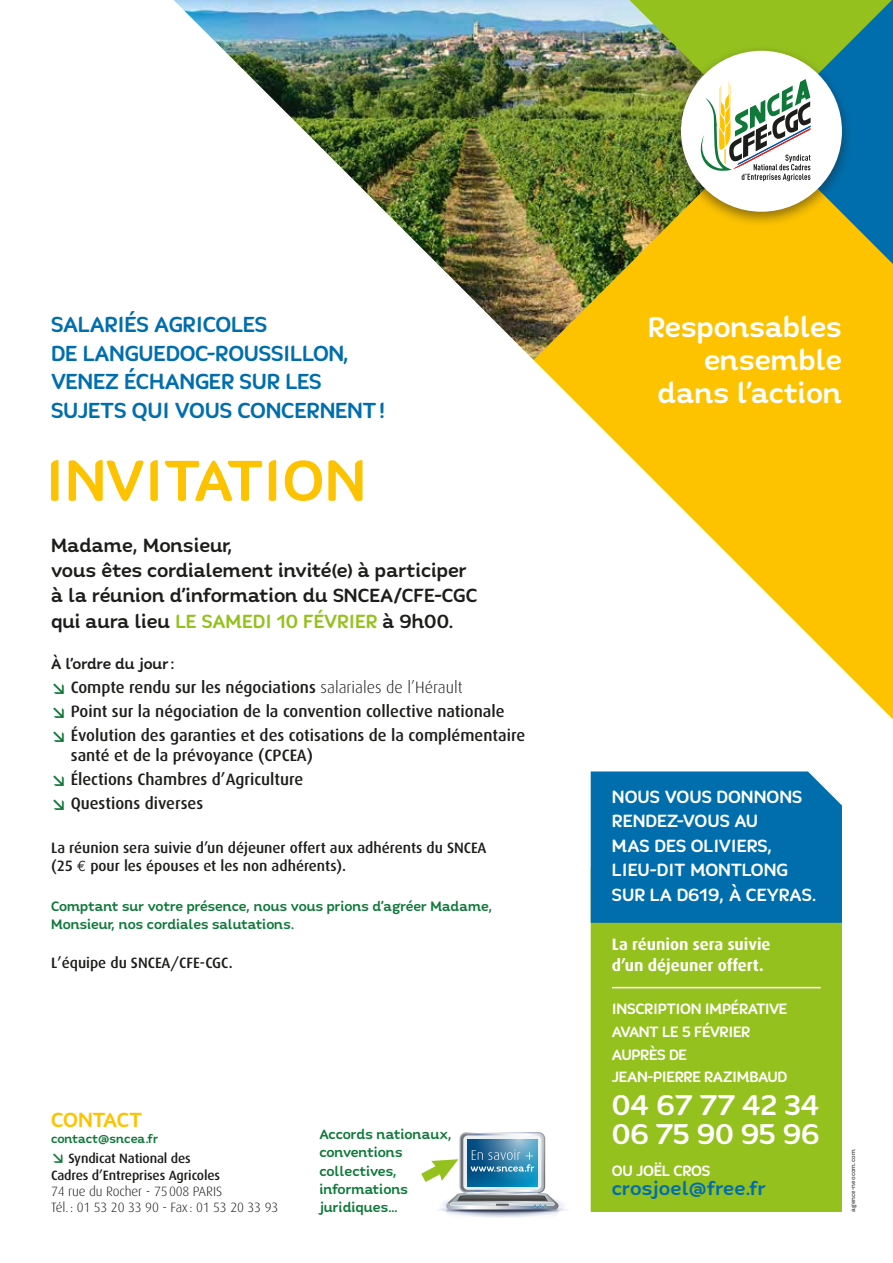
<style>
.page{position:relative;width:893px;height:1263px;background:#fff}
.page>*{position:absolute;margin:0;border:0;box-sizing:border-box;transform-origin:0 0}
.t1{font:500 31.5px/33px "Quenda";color:#fff;text-align:right}
.t2{font:500 24px/28.8px "Quenda";letter-spacing:-.01em;color:#006ead}
.t3{font:500 22.5px "Quenda";letter-spacing:-.005em;color:#fdc300}
.t4{font:500 21px/25.2px "Quenda";color:#1d1d1b}
.t5{font:500 21px "Quenda";color:#006ead}
.t6{font:500 19.5px/24.5px "Quenda";color:#fff}
.t7{font:500 16.5px/24px "Dax";color:#1d1d1b}
.t8{font:500 16.5px/22.6px "Quenda";letter-spacing:-.02em;color:#fff}
.t9{font:700 16.5px/20.9px "Dax";color:#fff}
.t10{font:500 16.5px "Quenda";letter-spacing:-.015em;color:#1d1d1b}
.t11{font:500 15.15px/18.1px "Quenda";letter-spacing:-.005em;color:#10793a}
.t12{font:500 15px/18px "Dax";color:#1d1d1b}
.t13{font:500 15px/18px "Quenda";letter-spacing:-.005em;color:#10793a}
.t14{font:300 13.5px/16.2px "Dax";letter-spacing:-.01em;color:#1d1d1b}
.t15{font:500 13.5px/16.2px "Dax";letter-spacing:-.01em;color:#1d1d1b}
.t16{font:500 13.5px "Quenda";color:#10793a}
.t17{font:500 6.75px "Quenda";letter-spacing:.005em;color:#575756}
.s1{color:#95c11f}
.s2{font-family:"DINOT";font-weight:700;font-size:15px;color:#10793a}
.s3{font-weight:300}
.s4{font-family:"Euro Mono";font-weight:400}
.s5{font-family:"DINOT";font-weight:700;color:#10793a}
</style>
<div class="page">
<img style="left:174px;top:0;width:719px;height:833px">
<svg style="left:51px;top:458px;width:311px;height:44px"></svg>
<div style="left:436px;top:1207px;width:133px;height:6px;background:#fafbfd;border-radius:50%"></div>
<div style="left:437px;top:1207px;width:130px;height:6px;background:#eff1f7;border-radius:50%"></div>
<div style="left:438px;top:1207px;width:129px;height:5px;background:#e7ebf3;border-radius:50%"></div>
<div style="left:440px;top:1207px;width:125px;height:5px;background:#e2e6f1;border-radius:50%"></div>
<svg style="left:421px;top:1132px;width:138px;height:86px"></svg>
<div style="left:591px;top:923px;width:251px;height:289px;background:#95c11f"></div>
<div style="left:591px;top:771px;width:251px;height:152px;background:#006ead"></div>
<hr style="left:612px;top:987px;width:209px;height:1px;background:#fff">
<h2 class="t2" style="left:51px;top:310px;width:335px">SALARIÉS AGRICOLES<br>DE LANGUEDOC-ROUSSILLON,<br>VENEZ ÉCHANGER SUR LES<br>SUJETS QUI VOUS CONCERNENT !</h2>
<p class="t4" style="left:51px;top:533px;width:427px">Madame, Monsieur,<br>vous êtes cordialement invité(e) à participer à la réunion d’information du SNCEA/CFE-CGC qui aura lieu <span class="s1">LE SAMEDI 10 FÉVRIER</span> à 9h00.</p>
<p class="t10" style="left:51px;top:654px;width:125px">À l’ordre du jour :</p>
<p class="t7" style="left:51px;top:675px;width:476px"><span class="s2">↘</span> Compte rendu sur les négociations <span class="s3">salariales de l’Hérault<br></span><span class="s2">↘</span> Point sur la négociation de la convention collective nationale<br><span class="s2">↘</span> Évolution des garanties et des cotisations de la complémentaire</p>
<p class="t7" style="left:51px;top:743px;width:263px;text-indent:20px">santé et de la prévoyance (CPCEA) <span class="s2">↘</span> Élections Chambres d’Agriculture <span class="s2">↘</span> Questions diverses</p>
<p class="t12" style="left:51px;top:839px;width:437px">La réunion sera suivie d’un déjeuner offert aux adhérents du SNCEA (25 <span class="s4">€</span> pour les épouses et les non adhérents).</p>
<p class="t13" style="left:51px;top:897px;width:443px">Comptant sur votre présence, nous vous prions d’agréer Madame,<br>Monsieur, nos cordiales salutations.</p>
<p class="t12" style="left:51px;top:954px;width:183px">L’équipe du SNCEA/CFE-CGC.</p>
<h3 class="t3" style="left:51px;top:1106px;width:93px">CONTACT</h3>
<p class="t16" style="left:51px;top:1130px;width:109px">contact@sncea.fr</p>
<p class="t15" style="left:51px;top:1151px;width:171px"><span class="s5">↘</span> Syndicat National des<br>Cadres d’Entreprises Agricoles</p>
<p class="t14" style="left:51px;top:1183px;width:229px">74 rue du Rocher - 75008 PARIS<br>Tél.: 01 53 20 33 90 - Fax: 01 53 20 33 93</p>
<p class="t11" style="left:319px;top:1125px;width:134px">Accords nationaux, conventions collectives, informations juridiques…</p>
<h1 class="t1" style="left:648px;top:311px;width:196px">Responsables ensemble dans l’action</h1>
<p class="t6" style="left:612px;top:784px;width:206px">NOUS VOUS DONNONS<br>RENDEZ-VOUS AU<br>MAS DES OLIVIERS,<br>LIEU-DIT MONTLONG<br>SUR LA D619, À CEYRAS.</p>
<p class="t9" style="left:612px;top:934px;width:160px">La réunion sera suivie d’un déjeuner offert.</p>
<p class="t8" style="left:612px;top:998px;width:177px">INSCRIPTION IMPÉRATIVE<br>AVANT LE 5 FÉVRIER<br>AUPRÈS DE<br>JEAN-PIERRE RAZIMBAUD</p>
<h1 class="t1" style="left:612px;top:1090px;width:209px;line-height:29.5px;text-align:left">04 67 77 42 34<br>06 75 90 95 96</h1>
<p class="t8" style="left:612px;top:1159px;width:100px">OU JOËL CROS</p>
<p class="t5" style="left:612px;top:1175px;width:156px">crosjoel@free.fr</p>
<p class="t17" style="left:849px;top:1212px;width:64px;rotate:-90deg">agence-neocom.com</p>
</div>
